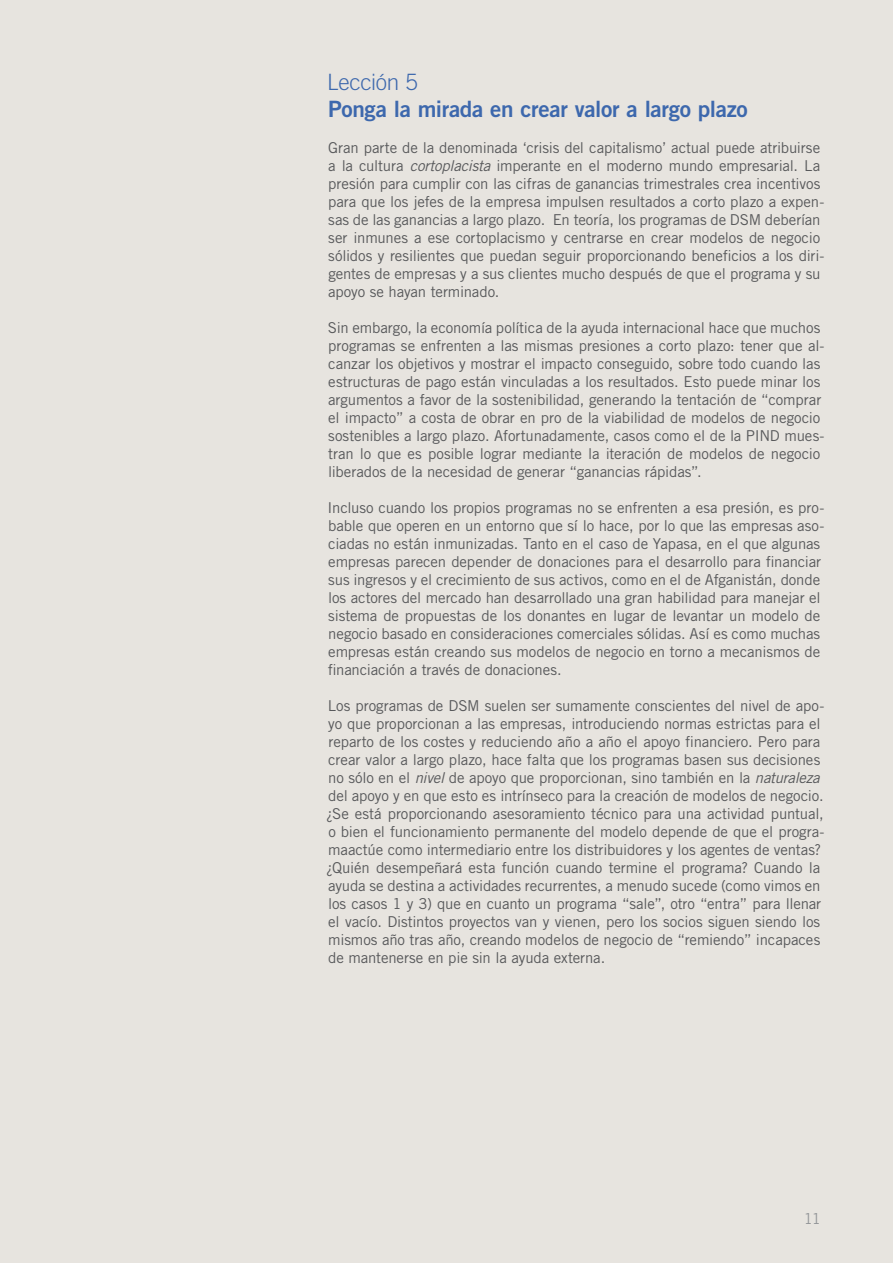
<style>
.page{position:relative;width:893px;height:1263px;background:#e7e4df}
.page>*{position:absolute;margin:0;border:0;box-sizing:border-box;transform-origin:0 0}
.t1{font:22.5px "Trade Gothic LT Std Bd 2";letter-spacing:-.015em;color:#3d68ad}
.t2{font:300 22.5px "Trade Gothic LT Std";letter-spacing:-.01em;color:#3d68ad}
.t3{font:15px/18px "Trade Gothic LT Std";letter-spacing:-.01em;color:#58595b}
.t4{font:15px "Trade Gothic LT Std";color:#939598}
.s1{font-style:italic}
</style>
<div class="page">
<h1 class="t2" style="left:327px;top:69px;width:92px">Lección 5</h1>
<h1 class="t1" style="left:328px;top:95px;width:421px">Ponga la mirada en crear valor a largo plazo</h1>
<p class="t3" style="left:328px;top:138px;width:498px">Gran parte de la denominada ‘crisis del capitalismo’ actual puede atribuirse a la cultura <span class="s1">cortoplacista</span> imperante en el moderno mundo empresarial. La presión para cumplir con las cifras de ganancias trimestrales crea incentivos para que los jefes de la empresa impulsen resultados a corto plazo a expen&shy;sas de las ganancias a largo plazo. En teoría, los programas de DSM deberían ser inmunes a ese cortoplacismo y centrarse en crear modelos de negocio sólidos y resilientes que puedan seguir proporcionando beneficios a los diri&shy;gentes de empresas y a sus clientes mucho después de que el programa y su apoyo se hayan terminado.</p>
<p class="t3" style="left:328px;top:318px;width:498px">Sin embargo, la economía política de la ayuda internacional hace que muchos programas se enfrenten a las mismas presiones a corto plazo: tener que al&shy;canzar los objetivos y mostrar el impacto conseguido, sobre todo cuando las estructuras de pago están vinculadas a los resultados. Esto puede minar los argumentos a favor de la sostenibilidad, generando la tentación de “comprar el impacto” a costa de obrar en pro de la viabilidad de modelos de negocio sostenibles a largo plazo. Afortunadamente, casos como el de la PIND mues&shy;tran lo que es posible lograr mediante la iteración de modelos de negocio liberados de la necesidad de generar “ganancias rápidas”.</p>
<p class="t3" style="left:328px;top:498px;width:498px">Incluso cuando los propios programas no se enfrenten a esa presión, es pro&shy;bable que operen en un entorno que sí lo hace, por lo que las empresas aso&shy;ciadas no están inmunizadas. Tanto en el caso de Yapasa, en el que algunas empresas parecen depender de donaciones para el desarrollo para financiar sus ingresos y el crecimiento de sus activos, como en el de Afganistán, donde los actores del mercado han desarrollado una gran habilidad para manejar el sistema de propuestas de los donantes en lugar de levantar un modelo de negocio basado en consideraciones comerciales sólidas. Así es como muchas empresas están creando sus modelos de negocio en torno a mecanismos de financiación a través de donaciones.</p>
<p class="t3" style="left:326px;top:696px;width:500px">Los programas de DSM suelen ser sumamente conscientes del nivel de apo&shy;yo que proporcionan a las empresas, introduciendo normas estrictas para el reparto de los costes y reduciendo año a año el apoyo financiero. Pero para crear valor a largo plazo, hace falta que los programas basen sus decisiones no sólo en el <span class="s1">nivel</span> de apoyo que proporcionan, sino también en la <span class="s1">naturaleza </span>del apoyo y en que esto es intrínseco para la creación de modelos de negocio. ¿Se está proporcionando asesoramiento técnico para una actividad puntual, o bien el funcionamiento permanente del modelo depende de que el progra&shy;maactúe como intermediario entre los distribuidores y los agentes de ventas? ¿Quién desempeñará esta función cuando termine el programa? Cuando la ayuda se destina a actividades recurrentes, a menudo sucede (como vimos en los casos 1 y 3) que en cuanto un programa “sale”, otro “entra” para llenar el vacío. Distintos proyectos van y vienen, pero los socios siguen siendo los mismos año tras año, creando modelos de negocio de “remiendo” incapaces de mantenerse en pie sin la ayuda externa.</p>
<p class="t4" style="left:804px;top:1210px;width:19px">11</p>
</div>
